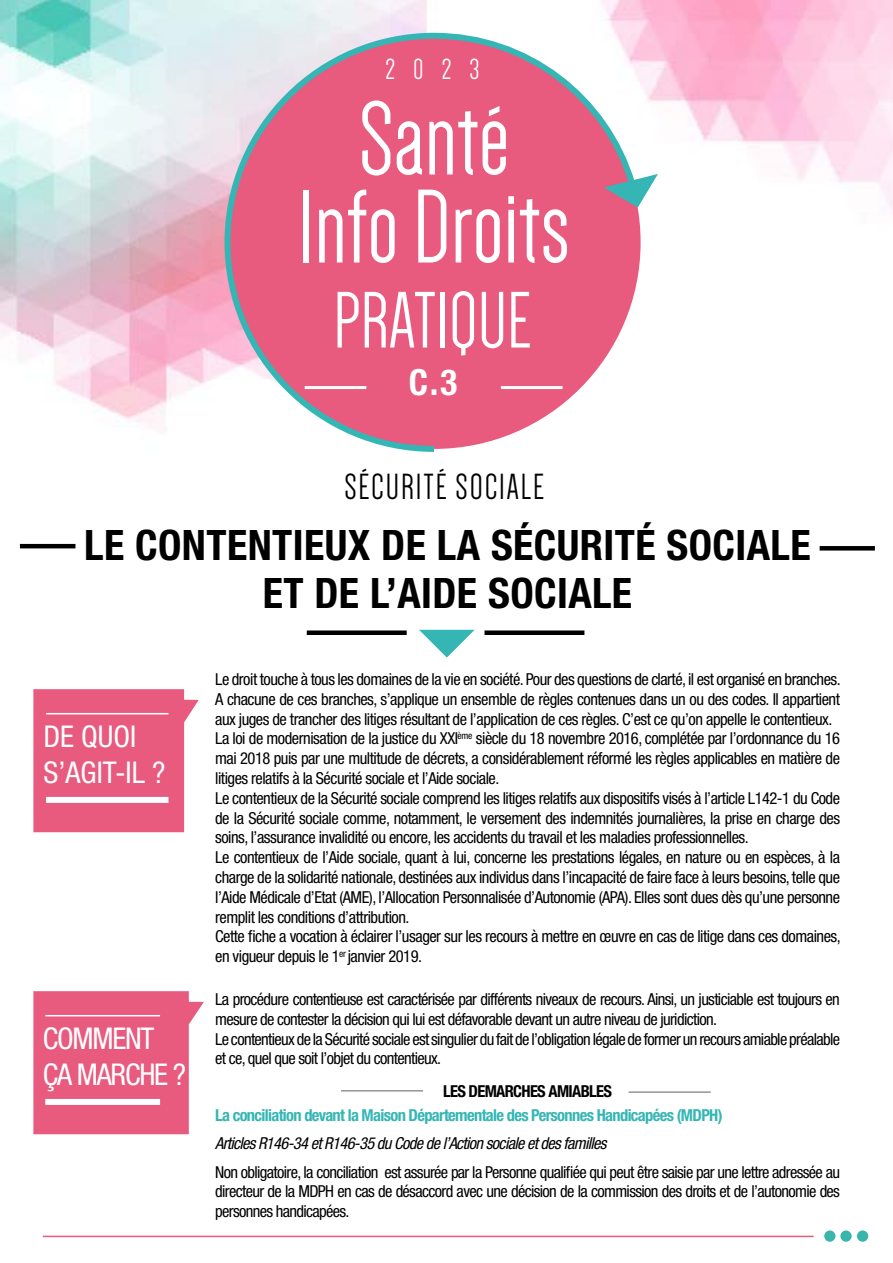
<style>
.page{position:relative;width:893px;height:1263px;background:#fff}
.page>*{position:absolute;margin:0;border:0;box-sizing:border-box;transform-origin:0 0}
.t1{font:108px/88.1px "Dense";color:#fff;text-align:center}
.t2{font:82.5px "Dense";color:#fff}
.t3{font:700 condensed 42px/48px "Helvetica Neue LT Std";letter-spacing:.01em;color:#000;text-align:center}
.t4{font:37.5px "Dense";letter-spacing:.05em;color:#000}
.t5{font:700 condensed 36px "Helvetica Neue LT Std";color:#fff}
.t6{font:condensed 30px/36px "Helvetica Neue LT Std";color:#fff}
.t7{font:condensed 30px/36px "Helvetica Neue LT Std";letter-spacing:-.04em;color:#fff}
.t8{font:30px "Dense";color:#fff}
.t9{font:condensed 16.5px/19.8px "Helvetica Neue LT Std";letter-spacing:-.03em;color:#000}
.t10{font:700 condensed 16.5px "Helvetica Neue LT Std";letter-spacing:-.04em;color:#34b6b4}
.t11{font:italic condensed 16.5px "Helvetica Neue LT Std";letter-spacing:-.04em;color:#000}
.t12{font:700 condensed 16.5px "Helvetica Neue LT Std";letter-spacing:-.04em;color:#000}
</style>
<div class="page">
<img style="left:0;top:0;width:893px;height:631px">
<svg style="left:221px;top:30px;width:418px;height:425px;background:#e6809b"></svg>
<svg style="left:33px;top:689px;width:166px;height:143px;background:#ea6989"></svg>
<hr style="left:46px;top:713px;width:122px;height:1px;background:#fff">
<div style="left:46px;top:797px;width:122px;height:6px;background:#fff"></div>
<svg style="left:604px;top:174px;width:54px;height:34px"></svg>
<div style="left:857px;top:1230px;width:11px;height:12px;background:#38b6ac;border-radius:50%"></div>
<div style="left:840px;top:1230px;width:12px;height:12px;background:#38b6ac;border-radius:50%"></div>
<div style="left:824px;top:1230px;width:11px;height:12px;background:#38b6ac;border-radius:50%"></div>
<hr style="left:43px;top:1236px;width:771px;height:1px;background:#e85a7e">
<svg style="left:419px;top:630px;width:56px;height:28px"></svg>
<div style="left:307px;top:630px;width:100px;height:5px;background:#000"></div>
<div style="left:484px;top:630px;width:100px;height:5px;background:#000"></div>
<hr style="left:305px;top:386px;width:61px;height:3px;background:#fff">
<hr style="left:501px;top:386px;width:62px;height:3px;background:#fff">
<hr style="left:20px;top:544px;width:55px;height:4px;background:#000">
<svg style="left:820px;top:546px;width:55px;height:4px"></svg>
<svg style="left:33px;top:991px;width:171px;height:143px;background:#ea6889"></svg>
<hr style="left:45px;top:1015px;width:115px;height:1px;background:#fff">
<div style="left:45px;top:1099px;width:115px;height:6px;background:#fff"></div>
<hr style="left:341px;top:1090px;width:82px;height:1px;background:#645d5a">
<hr style="left:629px;top:1092px;width:82px;height:1px;background:#645d5a">
<h3 class="t8" style="left:385px;top:54px;width:95px">2023</h3>
<h1 class="t1" style="left:298px;top:96px;width:273px">Santé<br>Info Droits</h1>
<h2 class="t2" style="left:333px;top:280px;width:200px">PRATIQUE</h2>
<h3 class="t5" style="left:409px;top:360px;width:50px">C.3</h3>
<h3 class="t4" style="left:344px;top:468px;width:201px">SÉCURITÉ SOCIALE</h3>
<h3 class="t3" style="left:84px;top:520px;width:728px">LE CONTENTIEUX DE LA SÉCURITÉ SOCIALE<br>ET DE L’AIDE SOCIALE</h3>
<h3 class="t6" style="left:43px;top:718px;width:124px">DE QUOI<br>S’AGIT-IL ?</h3>
<h3 class="t7" style="left:43px;top:1020px;width:145px">COMMENT<br>ÇA MARCHE ?</h3>
<p class="t9" style="left:215px;top:669px;width:627px">Le droit touche à tous les domaines de la vie en société. Pour des questions de clarté, il est organisé en branches.<br>A chacune de ces branches, s’applique un ensemble de règles contenues dans un ou des codes. Il appartient aux juges de trancher des litiges résultant de l’application de ces règles. C’est ce qu’on appelle le contentieux.<br>La loi de modernisation de la justice du XXI<sup>ème</sup> siècle du 18 novembre 2016, complétée par l’ordonnance du 16 mai 2018 puis par une multitude de décrets, a considérablement réformé les règles applicables en matière de litiges relatifs à la Sécurité sociale et l’Aide sociale.<br>Le contentieux de la Sécurité sociale comprend les litiges relatifs aux dispositifs visés à l’article L142-1 du Code de la Sécurité sociale comme, notamment, le versement des indemnités journalières, la prise en charge des soins, l’assurance invalidité ou encore, les accidents du travail et les maladies professionnelles.<br>Le contentieux de l’Aide sociale, quant à lui, concerne les prestations légales, en nature ou en espèces, à la charge de la solidarité nationale, destinées aux individus dans l’incapacité de faire face à leurs besoins, telle que l’Aide Médicale d’Etat (AME), l’Allocation Personnalisée d’Autonomie (APA). Elles sont dues dès qu’une personne remplit les conditions d’attribution.<br>Cette fiche a vocation à éclairer l’usager sur les recours à mettre en œuvre en cas de litige dans ces domaines, en vigueur depuis le 1<sup>er</sup> janvier 2019.</p>
<p class="t9" style="left:215px;top:989px;width:626px">La procédure contentieuse est caractérisée par différents niveaux de recours. Ainsi, un justiciable est toujours en mesure de contester la décision qui lui est défavorable devant un autre niveau de juridiction.<br>Le contentieux de la Sécurité sociale est singulier du fait de l’obligation légale de former un recours amiable préalable et ce, quel que soit l’objet du contentieux.</p>
<p class="t12" style="left:443px;top:1081px;width:170px">LES DEMARCHES AMIABLES</p>
<p class="t10" style="left:215px;top:1105px;width:509px">La conciliation devant la Maison Départementale des Personnes Handicapées (MDPH)</p>
<p class="t11" style="left:215px;top:1134px;width:393px">Articles R146-34 et R146-35 du Code de l’Action sociale et des familles</p>
<p class="t9" style="left:215px;top:1162px;width:626px;text-align:justify">Non obligatoire, la conciliation est assurée par la Personne qualifiée qui peut être saisie par une lettre adressée au directeur de la MDPH en cas de désaccord avec une décision de la commission des droits et de l’autonomie des personnes handicapées.</p>
</div>
